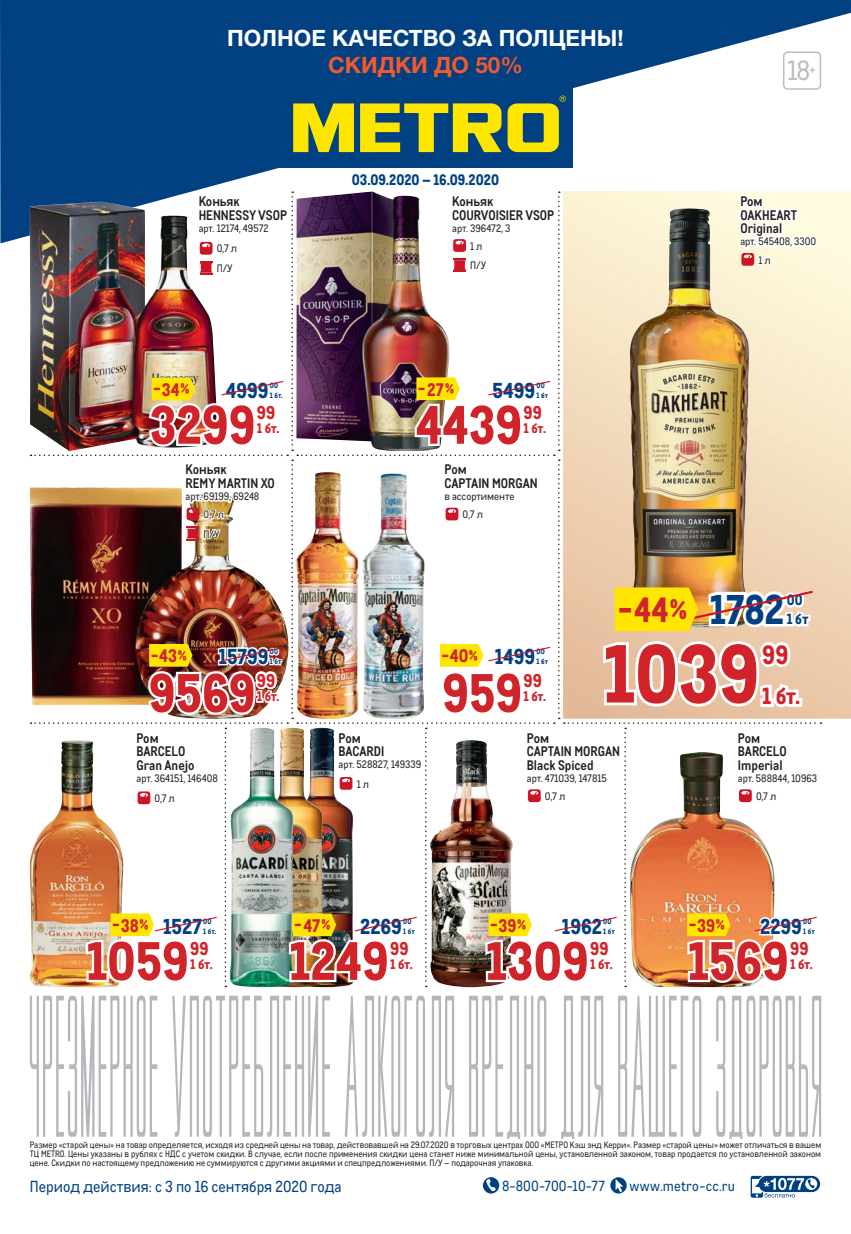
<style>
.page{position:relative;width:851px;height:1234px;background:#fff}
.page>*{position:absolute;margin:0;border:0;box-sizing:border-box;transform-origin:0 0}
.t1{font:800 79.95px "CA Metro";color:#d1232a}
.t2{font:800 52.5px "CA Metro";color:#d1232a}
.t3{font:800 40.35px "CA Metro";color:#014081}
.t4{font:27px "CA Metro";color:#bcbdc0}
.t5{font:800 25.65px "CA Metro";color:#d1232a}
.t6{font:800 22.8px "CA Metro";color:#d1232a}
.t7{font:700 22.5px "Helvetica Neue LTW1 G";color:#fff}
.t8{font:700 22.5px "Helvetica Neue LTW1 G";color:#f1592f}
.t9{font:800 21px "CA Metro";color:#014081}
.t10{font:800 18px "CA Metro";color:#d1232a}
.t11{font:800 17.7px "CA Metro";color:#d1232a}
.t12{font:15.45px "CA Metro";color:#014081}
.t13{font:800 14.85px "CA Metro";color:#014081}
.t14{font:800 14.4px "CA Metro";color:#014081}
.t15{font:14.25px "CA Metro";letter-spacing:.01em;color:#014081}
.t16{font:700 13.5px/13.5px "CA Metro";color:#231f20}
.t17{font:800 13.5px "CA Metro";letter-spacing:-.025em;color:#d1232a}
.t18{font:10.5px/19.5px "CA Metro";color:#231f20}
.t19{font:9px/9px "CA Metro";color:#231f20;text-align:justify}
.t20{font:800 7.5px "CA Metro";letter-spacing:.025em;color:#014081}
.s1{font-size:15px}
.s2{font-size:34.05px;color:#d1232a}
.s3{font-size:28.95px;color:#d1232a}
</style>
<div class="page">
<svg style="left:0;top:0;width:850px;height:243px;fill:#014081"></svg>
<div style="left:782px;top:51px;width:39px;height:39px;border:2px solid #bcbdc0;border-radius:4px"></div>
<svg style="left:30px;top:995px;width:791px;height:143px"></svg>
<svg style="left:821px;top:191px;width:29px;height:527px"></svg>
<svg style="left:483px;top:1177px;width:16px;height:16px"></svg>
<svg style="left:610px;top:1177px;width:16px;height:16px"></svg>
<svg style="left:750px;top:1175px;width:70px;height:22px"></svg>
<div style="left:278px;top:88px;width:295px;height:79px;background:#014081"></div>
<svg style="left:293px;top:96px;width:272px;height:56px"></svg>
<img style="left:31px;top:190px;width:790px;height:796px">
<h3 class="t7" style="left:227px;top:24px;width:398px">ПОЛНОЕ КАЧЕСТВО ЗА ПОЛЦЕНЫ!</h3>
<h3 class="t8" style="left:328px;top:51px;width:196px">СКИДКИ ДО 50%</h3>
<h3 class="t4" style="left:787px;top:52px;width:30px">18<sup>+</sup></h3>
<h3 class="t13" style="left:352px;top:168px;width:149px">03.09.2020 – 16.09.2020</h3>
<h3 class="t16" style="left:199px;top:194px;width:90px">Коньяк<br>HENNESSY VSOP</h3>
<p class="t18" style="left:199px;top:218px;width:71px">арт. 12174, 49572</p>
<p class="t18" style="left:217px;top:238px;width:22px">0,7 л<br>П/У</p>
<h3 class="t16" style="left:452px;top:194px;width:103px">Коньяк<br>COURVOISIER VSOP</h3>
<p class="t18" style="left:452px;top:218px;width:60px">арт. 396472, 3</p>
<p class="t18" style="left:470px;top:235px;width:17px">1 л<br>П/У</p>
<h3 class="t16" style="left:740px;top:194px;width:58px">Ром<br>OAKHEART<br>Original</h3>
<p class="t18" style="left:740px;top:231px;width:77px">арт. 545408, 3300</p>
<p class="t18" style="left:758px;top:249px;width:14px">1 л</p>
<h3 class="t11" style="left:153px;top:375px;width:38px">- 34 <span class="s1">%</span></h3>
<h3 class="t9" style="left:226px;top:373px;width:44px">4999</h3>
<p class="t20" style="left:270px;top:389px;width:15px">1 бт.</p>
<p class="t20" style="left:270px;top:379px;width:10px">00</p>
<h3 class="t11" style="left:418px;top:374px;width:38px">-27<span class="s1">%</span></h3>
<h3 class="t9" style="left:492px;top:373px;width:44px">5499</h3>
<p class="t20" style="left:536px;top:389px;width:13px">1 бт</p>
<p class="t20" style="left:536px;top:379px;width:10px">00</p>
<h2 class="t2" style="left:150px;top:381px;width:107px">3299</h2>
<h3 class="t10" style="left:257px;top:397px;width:20px">99</h3>
<h3 class="t17" style="left:257px;top:417px;width:24px">1 бт.</h3>
<h2 class="t2" style="left:415px;top:381px;width:108px">4439</h2>
<h3 class="t10" style="left:523px;top:397px;width:20px">99</h3>
<h3 class="t17" style="left:523px;top:417px;width:24px">1 бт.</h3>
<h3 class="t16" style="left:185px;top:462px;width:91px">Коньяк<br>REMY MARTIN XO</h3>
<p class="t18" style="left:185px;top:486px;width:75px">арт. 69199, 69248</p>
<h3 class="t16" style="left:444px;top:462px;width:95px">Ром<br>CAPTAIN MORGAN</h3>
<p class="t18" style="left:444px;top:486px;width:71px">в ассортименте</p>
<p class="t18" style="left:203px;top:504px;width:22px">0,7 л<br>П/У</p>
<p class="t18" style="left:462px;top:504px;width:22px">0,7 л</p>
<h3 class="t3" style="left:617px;top:575px;width:168px"><span class="s2">- 44</span> <span class="s3">%</span> 1782</h3>
<h3 class="t14" style="left:786px;top:588px;width:17px">00</h3>
<h3 class="t14" style="left:786px;top:607px;width:23px">1 бт</h3>
<h3 class="t11" style="left:151px;top:641px;width:38px">-43<span class="s1">%</span></h3>
<h3 class="t9" style="left:218px;top:639px;width:52px">15799</h3>
<p class="t20" style="left:270px;top:655px;width:13px">1 бт</p>
<p class="t20" style="left:270px;top:645px;width:10px">00</p>
<h2 class="t2" style="left:149px;top:649px;width:108px">9569</h2>
<h3 class="t10" style="left:257px;top:665px;width:20px">99</h3>
<h3 class="t17" style="left:257px;top:685px;width:24px">1 бт.</h3>
<h3 class="t9" style="left:441px;top:639px;width:95px"><sup>-</sup> 1499</h3>
<p class="t20" style="left:536px;top:655px;width:13px">1 бт</p>
<p class="t20" style="left:536px;top:645px;width:10px">00</p>
<h3 class="t11" style="left:449px;top:641px;width:29px">40 <span class="s1">%</span></h3>
<h2 class="t2" style="left:442px;top:649px;width:81px">959</h2>
<h3 class="t10" style="left:523px;top:665px;width:20px">99</h3>
<h3 class="t17" style="left:523px;top:685px;width:24px">1 бт.</h3>
<h1 class="t1" style="left:603px;top:607px;width:158px">1039</h1>
<h3 class="t5" style="left:762px;top:633px;width:28px">99</h3>
<h3 class="t6" style="left:762px;top:677px;width:40px">1 бт.</h3>
<h3 class="t16" style="left:136px;top:729px;width:59px">Ром<br>BARCELO<br>Gran Anejo</h3>
<p class="t18" style="left:136px;top:767px;width:83px">арт. 364151, 146408</p>
<h3 class="t16" style="left:338px;top:729px;width:47px">Ром<br>BACARDI</h3>
<p class="t18" style="left:338px;top:754px;width:84px">арт. 528827, 149339</p>
<p class="t18" style="left:356px;top:773px;width:14px">1 л</p>
<h3 class="t16" style="left:527px;top:729px;width:95px">Ром<br>CAPTAIN MORGAN<br>Black Spiced</h3>
<p class="t18" style="left:527px;top:767px;width:81px">арт. 471039, 147815</p>
<h3 class="t16" style="left:737px;top:729px;width:50px">Ром<br>BARCELO<br>Imperial</h3>
<p class="t18" style="left:737px;top:767px;width:81px">арт. 588844, 10963</p>
<p class="t18" style="left:154px;top:787px;width:22px">0,7 л</p>
<p class="t18" style="left:545px;top:785px;width:22px">0,7 л</p>
<p class="t18" style="left:755px;top:785px;width:22px">0,7 л</p>
<h3 class="t11" style="left:112px;top:910px;width:38px">- 38 <span class="s1">%</span></h3>
<h3 class="t9" style="left:163px;top:908px;width:40px">1527</h3>
<p class="t20" style="left:203px;top:925px;width:15px">1 бт.</p>
<p class="t20" style="left:203px;top:915px;width:10px">00</p>
<h3 class="t11" style="left:294px;top:910px;width:38px">- 47 <span class="s1">%</span></h3>
<h3 class="t9" style="left:360px;top:908px;width:43px">2269</h3>
<p class="t20" style="left:403px;top:925px;width:13px">1 бт</p>
<p class="t20" style="left:403px;top:915px;width:10px">00</p>
<h3 class="t11" style="left:490px;top:910px;width:38px">-39<span class="s1">%</span></h3>
<h3 class="t9" style="left:562px;top:908px;width:42px">1962</h3>
<p class="t20" style="left:603px;top:925px;width:13px">1 бт</p>
<p class="t20" style="left:603px;top:915px;width:10px">00</p>
<h3 class="t11" style="left:688px;top:910px;width:38px">- 39 <span class="s1">%</span></h3>
<h3 class="t9" style="left:760px;top:908px;width:43px">2299</h3>
<p class="t20" style="left:803px;top:925px;width:13px">1 бт</p>
<p class="t20" style="left:803px;top:915px;width:10px">00</p>
<h2 class="t2" style="left:86px;top:917px;width:104px">1059</h2>
<h3 class="t10" style="left:190px;top:933px;width:20px">99</h3>
<h3 class="t17" style="left:190px;top:953px;width:24px">1 бт.</h3>
<h2 class="t2" style="left:289px;top:917px;width:101px">1249</h2>
<h3 class="t10" style="left:390px;top:933px;width:20px">99</h3>
<h3 class="t17" style="left:390px;top:953px;width:24px">1 бт.</h3>
<h2 class="t2" style="left:485px;top:917px;width:104px">1309</h2>
<h3 class="t10" style="left:590px;top:933px;width:20px">99</h3>
<h3 class="t17" style="left:590px;top:953px;width:24px">1 бт.</h3>
<h2 class="t2" style="left:687px;top:917px;width:102px">1569</h2>
<h3 class="t10" style="left:790px;top:933px;width:20px">99</h3>
<h3 class="t17" style="left:790px;top:953px;width:24px">1 бт.</h3>
<p class="t19" style="left:30px;top:1139px;width:792px">Размер «старой цены» на товар определяется, исходя из средней цены на товар, действовавшей на 29.07.2020 в торговых центрах ООО «МЕТРО Кэш энд Керри». Размер «старой цены» может отличаться в вашем ТЦ METRO. Цены указаны в рублях с НДС с учетом скидки. В случае, если после применения скидки цена станет ниже минимальной цены, установленной законом, товар продается по установленной законом цене. Скидки по настоящему предложению не суммируются с другими акциями и спецпредложениями. П/У – подарочная упаковка.</p>
<h3 class="t12" style="left:30px;top:1175px;width:313px">Период действия: с 3 по 16 сентября 2020 года</h3>
<h3 class="t15" style="left:502px;top:1175px;width:104px">8-800-700-10-77</h3>
<h3 class="t15" style="left:629px;top:1175px;width:107px">www.metro-cc.ru</h3>
</div>
